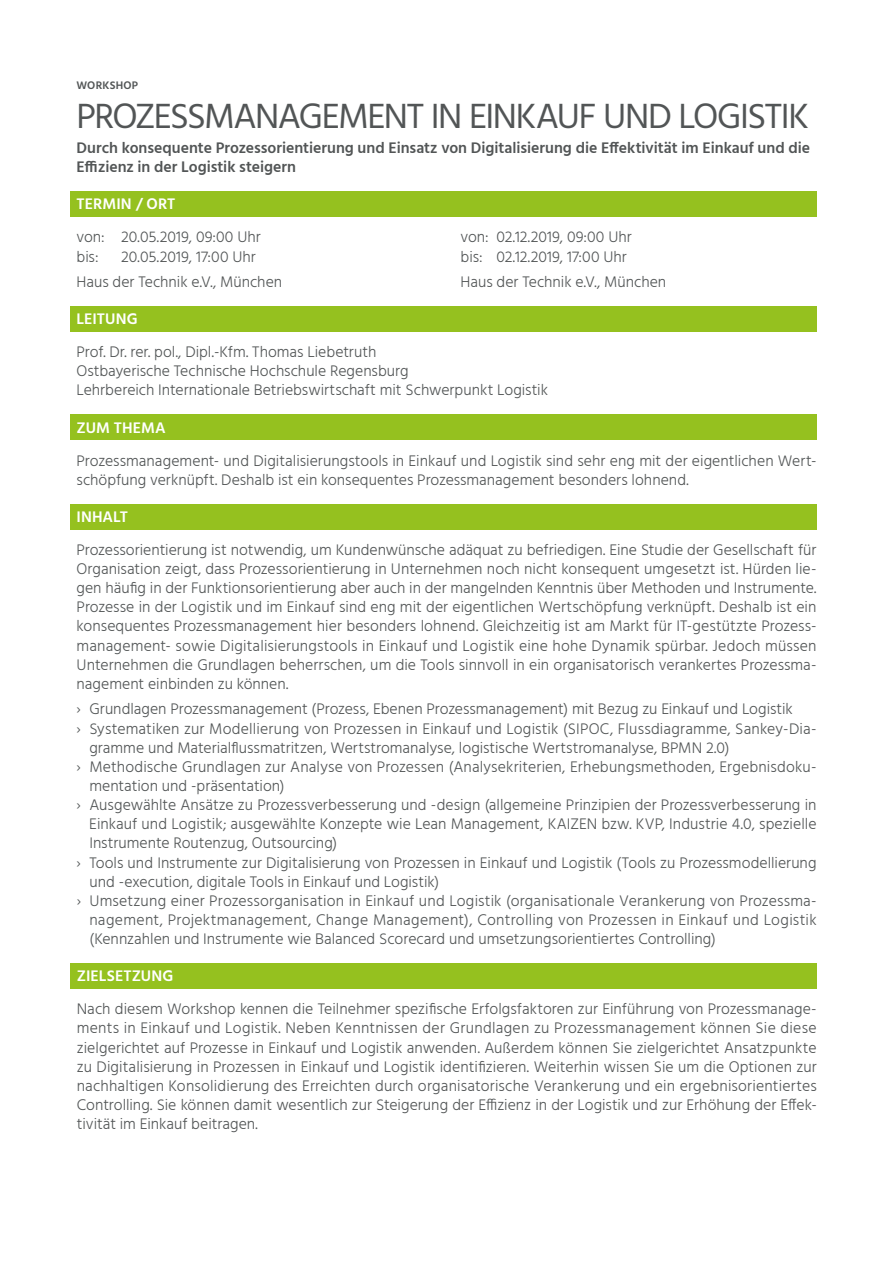
<style>
.page{position:relative;width:893px;height:1263px;background:#fff}
.page>*{position:absolute;margin:0;border:0;box-sizing:border-box;transform-origin:0 0}
.t1{font:36px "Hind";letter-spacing:-.045em;color:#525556}
.t2{font:300 15.75px/19.2px "Hind";color:#525556}
.t3{font:600 15.75px/19.2px "Hind";color:#525556}
.t4{font:300 15.75px "Hind";letter-spacing:.02em;color:#525556}
.t5{font:600 15.75px "Hind";letter-spacing:.005em;color:#fff}
.t6{font:600 11.25px "Hind";letter-spacing:.02em;color:#525556}
</style>
<div class="page">
<div style="left:70px;top:191px;width:746px;height:26px;background:#95c11f"></div>
<div style="left:70px;top:306px;width:746px;height:26px;background:#95c11f"></div>
<div style="left:70px;top:415px;width:746px;height:25px;background:#95c11f"></div>
<div style="left:70px;top:504px;width:746px;height:25px;background:#95c11f"></div>
<div style="left:70px;top:963px;width:746px;height:26px;background:#95c11f"></div>
<p class="t6" style="left:77px;top:78px;width:63px">WORKSHOP</p>
<h1 class="t1" style="left:77px;top:91px;width:734px">PROZESSMANAGEMENT IN EINKAUF UND LOGISTIK</h1>
<p class="t3" style="left:77px;top:139px;width:735px">Durch konsequente Prozessorientierung und Einsatz von Digitalisierung die Effektivität im Einkauf und die<br>Effizienz in der Logistik steigern</p>
<p class="t5" style="left:77px;top:193px;width:100px">TERMIN / ORT</p>
<p class="t2" style="left:77px;top:228px;width:186px">von: 20.05.2019, 09:00 Uhr</p>
<p class="t2" style="left:461px;top:228px;width:173px">von: 02.12.2019, 09:00 Uhr</p>
<p class="t2" style="left:77px;top:248px;width:24px">bis:</p>
<p class="t2" style="left:121px;top:248px;width:136px">20.05.2019, 17:00 Uhr</p>
<p class="t2" style="left:461px;top:248px;width:168px">bis: 02.12.2019, 17:00 Uhr</p>
<p class="t2" style="left:77px;top:273px;width:207px">Haus der Technik e.V., München</p>
<p class="t2" style="left:461px;top:273px;width:207px">Haus der Technik e.V., München</p>
<p class="t5" style="left:77px;top:308px;width:63px">LEITUNG</p>
<p class="t2" style="left:77px;top:343px;width:473px">Prof. Dr. rer. pol., Dipl.-Kfm. Thomas Liebetruth<br>Ostbayerische Technische Hochschule Regensburg<br>Lehrbereich Internationale Betriebswirtschaft mit Schwerpunkt Logistik</p>
<p class="t5" style="left:77px;top:416px;width:91px">ZUM THEMA</p>
<p class="t2" style="left:77px;top:452px;width:741px">Prozessmanagement- und Digitalisierungstools in Einkauf und Logistik sind sehr eng mit der eigentlichen Wert&shy;schöpfung verknüpft. Deshalb ist ein konsequentes Prozessmanagement besonders lohnend.</p>
<p class="t5" style="left:77px;top:506px;width:53px">INHALT</p>
<p class="t2" style="left:77px;top:541px;width:741px;text-align:justify">Prozessorientierung ist notwendig, um Kundenwünsche adäquat zu befriedigen. Eine Studie der Gesellschaft für Organisation zeigt, dass Prozessorientierung in Unternehmen noch nicht konsequent umgesetzt ist. Hürden lie&shy;gen häufig in der Funktionsorientierung aber auch in der mangelnden Kenntnis über Methoden und Instrumente.<br>Prozesse in der Logistik und im Einkauf sind eng mit der eigentlichen Wertschöpfung verknüpft. Deshalb ist ein konsequentes Prozessmanagement hier besonders lohnend. Gleichzeitig ist am Markt für IT-gestützte Prozess&shy;management- sowie Digitalisierungstools in Einkauf und Logistik eine hohe Dynamik spürbar. Jedoch müssen Unternehmen die Grundlagen beherrschen, um die Tools sinnvoll in ein organisatorisch verankertes Prozessma&shy;nagement einbinden zu können.</p>
<p class="t2" style="left:77px;top:700px;width:718px">› Grundlagen Prozessmanagement (Prozess, Ebenen Prozessmanagement) mit Bezug zu Einkauf und Logistik</p>
<p class="t2" style="left:77px;top:719px;width:741px">› Systematiken zur Modellierung von Prozessen in Einkauf und Logistik (SIPOC, Flussdiagramme, Sankey-Dia-</p>
<p class="t2" style="left:89px;top:739px;width:642px">gramme und Materialflussmatritzen, Wertstromanalyse, logistische Wertstromanalyse, BPMN 2.0)</p>
<p class="t2" style="left:77px;top:758px;width:741px">› Methodische Grundlagen zur Analyse von Prozessen (Analysekriterien, Erhebungsmethoden, Ergebnisdoku-</p>
<p class="t2" style="left:89px;top:777px;width:197px">mentation und -präsentation)</p>
<p class="t2" style="left:77px;top:796px;width:741px">› Ausgewählte Ansätze zu Prozessverbesserung und -design (allgemeine Prinzipien der Prozessverbesserung in</p>
<p class="t2" style="left:89px;top:815px;width:729px">Einkauf und Logistik; ausgewählte Konzepte wie Lean Management, KAIZEN bzw. KVP, Industrie 4.0, spezielle</p>
<p class="t2" style="left:89px;top:834px;width:249px">Instrumente Routenzug, Outsourcing)</p>
<p class="t2" style="left:77px;top:853px;width:741px">› Tools und Instrumente zur Digitalisierung von Prozessen in Einkauf und Logistik (Tools zu Prozessmodellierung</p>
<p class="t2" style="left:89px;top:873px;width:351px">und -execution, digitale Tools in Einkauf und Logistik)</p>
<p class="t2" style="left:77px;top:892px;width:741px">› Umsetzung einer Prozessorganisation in Einkauf und Logistik (organisationale Verankerung von Prozessma-</p>
<p class="t4" style="left:89px;top:909px;width:729px">nagement, Projektmanagement, Change Management), Controlling von Prozessen in Einkauf und Logistik</p>
<p class="t2" style="left:89px;top:930px;width:628px">(Kennzahlen und Instrumente wie Balanced Scorecard und umsetzungsorientiertes Controlling)</p>
<p class="t5" style="left:77px;top:965px;width:98px">ZIELSETZUNG</p>
<p class="t2" style="left:77px;top:1000px;width:742px;text-align:justify">Nach diesem Workshop kennen die Teilnehmer spezifische Erfolgsfaktoren zur Einführung von Prozessmanage&shy;ments in Einkauf und Logistik. Neben Kenntnissen der Grundlagen zu Prozessmanagement können Sie diese zielgerichtet auf Prozesse in Einkauf und Logistik anwenden. Außerdem können Sie zielgerichtet Ansatzpunkte zu Digitalisierung in Prozessen in Einkauf und Logistik identifizieren. Weiterhin wissen Sie um die Optionen zur nachhaltigen Konsolidierung des Erreichten durch organisatorische Verankerung und ein ergebnisorientiertes Controlling. Sie können damit wesentlich zur Steigerung der Effizienz in der Logistik und zur Erhöhung der Effek&shy;tivität im Einkauf beitragen.</p>
</div>
